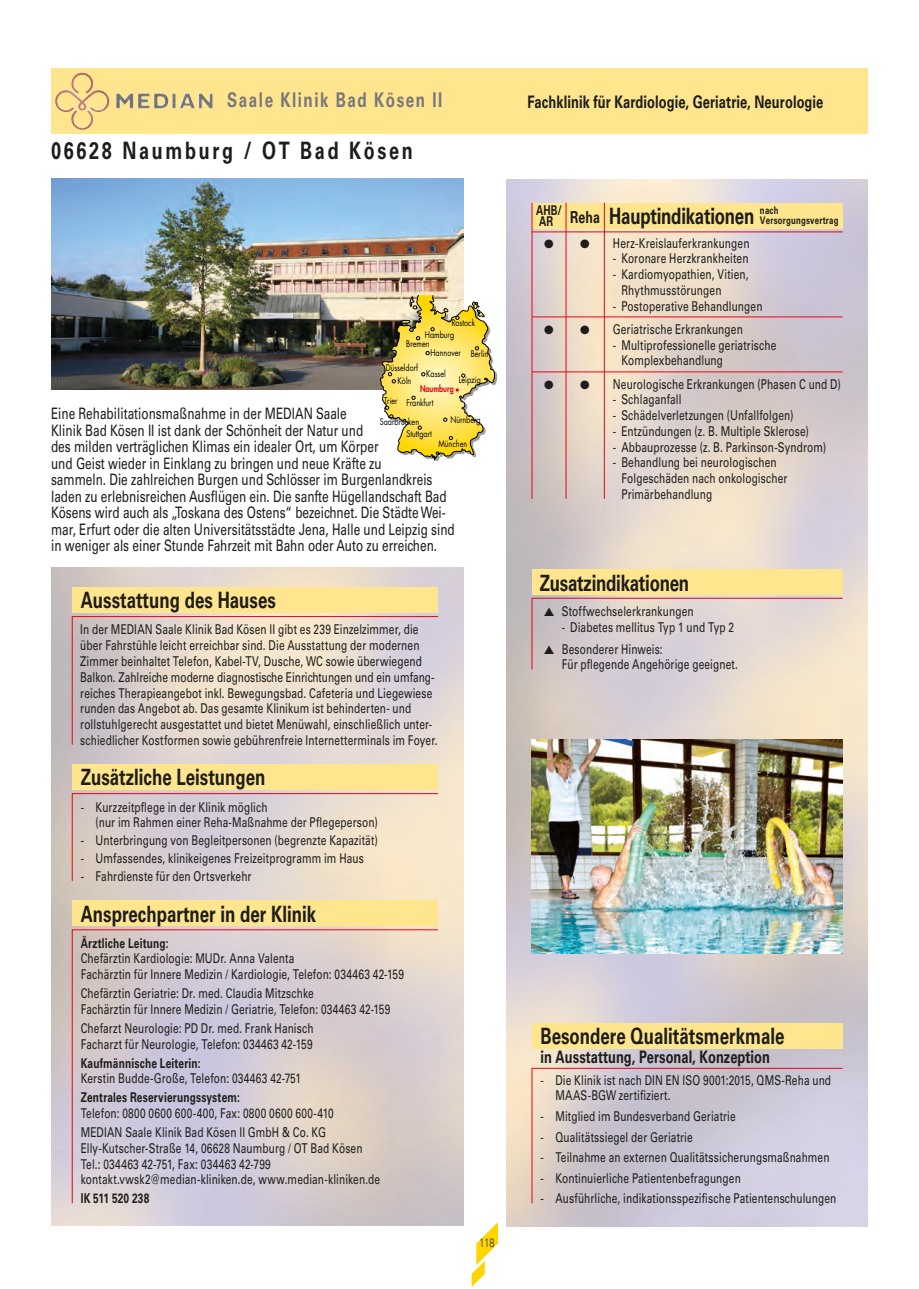
<style>
.page{position:relative;width:919px;height:1289px;background:#fff}
.page>*{position:absolute;margin:0;border:0;box-sizing:border-box;transform-origin:0 0}
.t1{font:700 24px "Univers LT Std";letter-spacing:.15em;color:#1d1d1b;scale:.75 1}
.t2{font:700 22.5px "Univers LT Std";color:#1d1d1b;scale:.75 1}
.t3{font:700 20.25px "Univers LT Std";letter-spacing:.1em;color:#78777b;scale:.75 1}
.t4{font:700 17.25px "Univers LT Std";letter-spacing:.005em;color:#1d1d1b;scale:.75 1}
.t5{font:15.75px/16.5px "Univers LT Std";color:#1d1d1b;scale:.75 1}
.t6{font:13.5px/15.8px "Univers LT Std";letter-spacing:.01em;color:#1d1d1b;scale:.75 1}
.t7{font:700 13.5px "Univers LT Std";letter-spacing:.015em;color:#1d1d1b;scale:.75 1}
.t8{font:300 12px "Univers LT Std";color:#1d1d1b;scale:.75 1}
.t9{font:700 10.5px/10.5px "Univers LT Std";letter-spacing:.025em;color:#1d1d1b;scale:.75 1}
.t10{font:9px "Futura";color:#000;scale:.8 1}
.t11{font:800 9px "Futura";color:#e30614;scale:.8 1}
.s1{font-size:16.5px}
</style>
<div class="page">
<svg style="left:506px;top:179px;width:361px;height:1047px;background:#dcd0cd"></svg>
<svg style="left:471px;top:1223px;width:27px;height:63px"></svg>
<img style="left:51px;top:179px;width:412px;height:211px">
<div style="left:51px;top:68px;width:816px;height:66px;background:#ffe58e"></div>
<div style="left:72px;top:587px;width:366px;height:26px;background:#ffe58e"></div>
<svg style="left:71px;top:616px;width:368px;height:129px;background:#e2d4cd"></svg>
<div style="left:72px;top:764px;width:366px;height:26px;background:#ffe58e"></div>
<svg style="left:71px;top:792px;width:368px;height:89px;background:#e1d2cc"></svg>
<div style="left:72px;top:900px;width:366px;height:26px;background:#ffe58e"></div>
<svg style="left:71px;top:929px;width:368px;height:274px;background:#d5cad0"></svg>
<div style="left:532px;top:1023px;width:310px;height:26px;background:#ffe58e"></div>
<svg style="left:531px;top:1067px;width:312px;height:136px;background:#cfc7d2"></svg>
<div style="left:532px;top:203px;width:310px;height:25px;background:#ffe58e"></div>
<hr style="left:532px;top:231px;width:310px;height:1px;background:#e30614">
<hr style="left:532px;top:316px;width:310px;height:1px;background:#e30614">
<hr style="left:532px;top:371px;width:310px;height:1px;background:#e30614">
<hr style="left:531px;top:203px;width:1px;height:296px;background:#e30614">
<hr style="left:565px;top:203px;width:1px;height:296px;background:#e30614">
<hr style="left:604px;top:203px;width:1px;height:296px;background:#e30614">
<svg style="left:380px;top:295px;width:117px;height:165px"></svg>
<div style="left:532px;top:569px;width:310px;height:25px;background:#ffe58e"></div>
<hr style="left:532px;top:598px;width:310px;height:1px;background:#e30614">
<hr style="left:531px;top:598px;width:1px;height:71px;background:#e30614">
<img style="left:531px;top:739px;width:311px;height:214px">
<img style="left:71px;top:73px;width:9px;height:20px">
<svg style="left:540px;top:239px;width:49px;height:9px"></svg>
<svg style="left:540px;top:325px;width:49px;height:10px"></svg>
<svg style="left:540px;top:380px;width:49px;height:9px"></svg>
<p class="t3" style="left:227px;top:88px;width:288px">Saale Klinik Bad Kösen II</p>
<h1 class="t1" style="left:51px;top:136px;width:484px">06628 Naumburg / OT Bad Kösen</h1>
<p class="t10" style="left:451px;top:317px;width:31px">Rostock</p>
<p class="t10" style="left:425px;top:328px;width:38px">Hamburg</p>
<p class="t10" style="left:406px;top:337px;width:31px">Bremen</p>
<p class="t10" style="left:430px;top:346px;width:74px">Hannover Berlin</p>
<p class="t10" style="left:386px;top:361px;width:42px">Düsseldorf</p>
<p class="t10" style="left:426px;top:367px;width:26px">Kassel</p>
<p class="t10" style="left:458px;top:374px;width:29px">Leipzig</p>
<p class="t10" style="left:397px;top:375px;width:19px">Köln</p>
<p class="t11" style="left:420px;top:382px;width:44px">Naumburg</p>
<p class="t10" style="left:384px;top:395px;width:18px">Trier</p>
<p class="t10" style="left:406px;top:396px;width:35px">Frankfurt</p>
<p class="t5" style="left:51px;top:405px;width:540px">Eine Rehabilitationsmaßnahme in der MEDIAN Saale<br>Klinik Bad Kösen II ist dank der Schönheit der Natur und<br>des milden verträglichen Klimas ein idealer Ort, um Körper<br>und Geist wieder in Einklang zu bringen und neue Kräfte zu<br>sammeln. Die zahlreichen Burgen und Schlösser im Burgenlandkreis laden zu erlebnisreichen Ausflügen ein. Die sanfte Hügellandschaft Bad Kösens wird auch als „Toskana des Ostens“ bezeichnet. Die Städte Wei&shy;mar, Erfurt oder die alten Universitätsstädte Jena, Halle und Leipzig sind in weniger als einer Stunde Fahrzeit mit Bahn oder Auto zu erreichen.</p>
<p class="t10" style="left:450px;top:414px;width:40px">Nürnberg</p>
<p class="t10" style="left:380px;top:416px;width:51px">Saarbrücken</p>
<p class="t10" style="left:406px;top:428px;width:33px">Stuttgart</p>
<p class="t10" style="left:438px;top:438px;width:37px">München</p>
<p class="t2" style="left:81px;top:587px;width:262px">Ausstattung des Hauses</p>
<p class="t6" style="left:80px;top:622px;width:478px">In der MEDIAN Saale Klinik Bad Kösen II gibt es 239 Einzelzimmer, die über Fahrstühle leicht erreichbar sind. Die Ausstattung der modernen Zimmer beinhaltet Telefon, Kabel-TV, Dusche, WC sowie überwiegend Balkon. Zahlreiche moderne diagnostische Einrichtungen und ein umfang&shy;reiches Therapieangebot inkl. Bewegungsbad. Cafeteria und Liegewiese runden das Angebot ab. Das gesamte Klinikum ist behinderten- und rollstuhlgerecht ausgestattet und bietet Menüwahl, einschließlich unter&shy;schiedlicher Kostformen sowie gebührenfreie Internetterminals im Foyer.</p>
<p class="t2" style="left:81px;top:764px;width:248px">Zusätzliche Leistungen</p>
<p class="t6" style="left:96px;top:799px;width:377px;text-indent:-15px">- Kurzzeitpflege in der Klinik möglich<br>(nur im Rahmen einer Reha-Maßnahme der Pflegeperson)</p>
<p class="t6" style="left:81px;top:832px;width:397px">- Unterbringung von Begleitpersonen (begrenzte Kapazität)</p>
<p class="t6" style="left:81px;top:850px;width:379px">- Umfassendes, klinikeigenes Freizeitprogramm im Haus</p>
<p class="t6" style="left:81px;top:868px;width:229px">- Fahrdienste für den Ortsverkehr</p>
<h2 class="t2" style="left:81px;top:900px;width:315px">Ansprechpartner in der Klinik</h2>
<p class="t7" style="left:81px;top:935px;width:118px">Ärztliche Leitung:</p>
<p class="t6" style="left:81px;top:950px;width:432px">Chefärztin Kardiologie: MUDr. Anna Valenta<br>Fachärztin für Innere Medizin / Kardiologie, Telefon: 034463 42-159</p>
<p class="t6" style="left:81px;top:985px;width:414px">Chefärztin Geriatrie: Dr. med. Claudia Mitzschke<br>Fachärztin für Innere Medizin / Geriatrie, Telefon: 034463 42-159</p>
<p class="t6" style="left:81px;top:1020px;width:312px">Chefarzt Neurologie: PD Dr. med. Frank Hanisch<br>Facharzt für Neurologie, Telefon: 034463 42-159</p>
<p class="t7" style="left:81px;top:1054px;width:161px">Kaufmännische Leiterin:</p>
<p class="t6" style="left:81px;top:1070px;width:295px">Kerstin Budde-Große, Telefon: 034463 42-751</p>
<p class="t7" style="left:81px;top:1089px;width:214px">Zentrales Reservierungssystem:</p>
<p class="t6" style="left:81px;top:1103px;width:339px;line-height:18.9px">Telefon: 0800 0600 600-400, Fax: 0800 0600 600-410<br>MEDIAN Saale Klinik Bad Kösen II GmbH &amp; Co. KG</p>
<p class="t6" style="left:81px;top:1140px;width:401px">Elly-Kutscher-Straße 14, 06628 Naumburg / OT Bad Kösen<br>Tel.: 034463 42-751, Fax: 034463 42-799 kontakt.vwsk2@median-kliniken.de, www.median-kliniken.de</p>
<p class="t7" style="left:81px;top:1190px;width:93px">IK 511 520 238</p>
<p class="t8" style="left:479px;top:1235px;width:22px">118</p>
<p class="t4" style="left:527px;top:92px;width:396px">Fachklinik für Kardiologie, Geriatrie, Neurologie</p>
<p class="t7" style="left:536px;top:202px;width:36px">AHB/</p>
<p class="t7" style="left:539px;top:213px;width:20px">AR</p>
<p class="t2" style="left:570px;top:203px;width:247px"><span class="s1">Reha</span> Hauptindikationen</p>
<p class="t9" style="left:760px;top:205px;width:106px">nach<br>Versorgungsvertrag</p>
<p class="t6" style="left:612px;top:235px;width:184px">Herz-Kreislauferkrankungen</p>
<p class="t6" style="left:612px;top:251px;width:182px">- Koronare Herzkrankheiten</p>
<p class="t6" style="left:621px;top:266px;width:171px;text-indent:-9px">- Kardiomyopathien, Vitien,<br>Rhythmusstörungen</p>
<p class="t6" style="left:612px;top:298px;width:201px">- Postoperative Behandlungen</p>
<p class="t6" style="left:612px;top:321px;width:175px">Geriatrische Erkrankungen</p>
<p class="t6" style="left:621px;top:337px;width:208px;text-indent:-9px">- Multiprofessionelle geriatrische<br>Komplexbehandlung</p>
<p class="t6" style="left:612px;top:376px;width:305px">Neurologische Erkrankungen (Phasen C und D)</p>
<p class="t6" style="left:612px;top:392px;width:93px">- Schlaganfall</p>
<p class="t6" style="left:612px;top:407px;width:242px">- Schädelverletzungen (Unfallfolgen)</p>
<p class="t6" style="left:612px;top:423px;width:263px">- Entzündungen (z. B. Multiple Sklerose)</p>
<p class="t6" style="left:612px;top:439px;width:286px">- Abbauprozesse (z. B. Parkinson-Syndrom)</p>
<p class="t6" style="left:621px;top:455px;width:223px;text-indent:-9px">- Behandlung bei neurologischen<br>Folgeschäden nach onkologischer<br>Primärbehandlung</p>
<p class="t2" style="left:539px;top:569px;width:201px">Zusatzindikationen</p>
<p class="t6" style="left:543px;top:603px;width:201px">▲ Stoffwechselerkrankungen</p>
<p class="t6" style="left:561px;top:619px;width:231px">- Diabetes mellitus Typ 1 und Typ 2</p>
<p class="t6" style="left:561px;top:641px;width:236px;text-indent:-18px">▲ Besonderer Hinweis:<br>Für pflegende Angehörige geeignet.</p>
<p class="t2" style="left:540px;top:1023px;width:327px">Besondere Qualitätsmerkmale</p>
<p class="t4" style="left:540px;top:1046px;width:307px">in Ausstattung, Personal, Konzeption</p>
<p class="t6" style="left:555px;top:1072px;width:369px;text-indent:-15px">- Die Klinik ist nach DIN EN ISO 9001:2015, QMS-Reha und<br>MAAS-BGW zertifiziert.</p>
<p class="t6" style="left:540px;top:1108px;width:262px">- Mitglied im Bundesverband Geriatrie</p>
<p class="t6" style="left:540px;top:1128px;width:204px">- Qualitätssiegel der Geriatrie</p>
<p class="t6" style="left:540px;top:1149px;width:387px">- Teilnahme an externen Qualitätssicherungsmaßnahmen</p>
<p class="t6" style="left:540px;top:1170px;width:268px">- Kontinuierliche Patientenbefragungen</p>
<p class="t6" style="left:540px;top:1190px;width:396px">- Ausführliche, indikationsspezifische Patientenschulungen</p>
</div>
